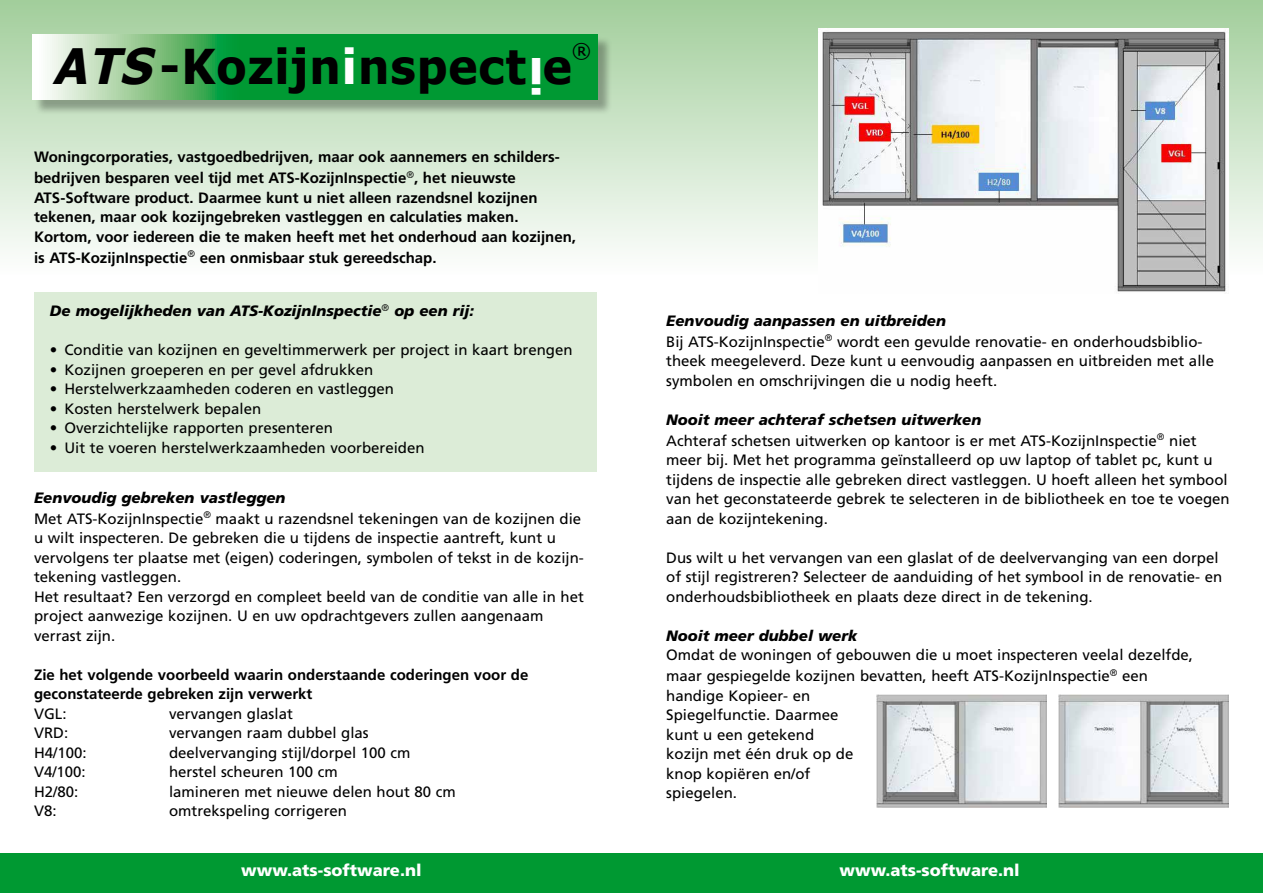
<style>
.page{position:relative;width:1263px;height:893px;background:#fff}
.page>*{position:absolute;margin:0;border:0;box-sizing:border-box;transform-origin:0 0}
.t1{font:700 48px "Tahoma";letter-spacing:.035em;color:#000}
.t2{font:700 48px "Tahoma";color:#fff}
.t3{font:20.25px "Tahoma";color:#000}
.t4{font:900 16.5px "Frutiger";color:#fff}
.t5{font:15px/19.5px "Frutiger";color:#000}
.t6{font:700 15px/19.5px "Frutiger";color:#000}
.t7{font:italic 900 15px "Frutiger";color:#000}
.s1{font-style:italic;font-size:48.75px}
.s2{color:#fff}
.s3{font-weight:900;font-style:italic}
</style>
<div class="page">
<div style="left:0;top:0;width:1263px;height:275px;background:linear-gradient(to bottom,#a3ce9c,#fdfefd)"></div>
<img style="left:818px;top:29px;width:411px;height:263px">
<div style="left:34px;top:36px;width:579px;height:79px;background:#000;opacity:.3"></div>
<svg style="left:36px;top:34px;width:561px;height:66px;background:#33ab56"></svg>
<div style="left:34px;top:292px;width:563px;height:179px;background:#dcecd7"></div>
<div style="left:0;top:853px;width:1263px;height:40px;background:#009932"></div>
<img style="left:1058px;top:694px;width:171px;height:114px">
<img style="left:876px;top:694px;width:170px;height:114px">
<h2 class="t3" style="left:572px;top:37px;width:20px">®</h2>
<h1 class="t1" style="left:53px;top:33px;width:520px"><span class="s1">ATS</span>-Kozijn<span class="s2">i</span>nspect e</h1>
<h1 class="t2" style="left:544px;top:109px;width:16px;rotate:-180deg">i</h1>
<p class="t6" style="left:34px;top:146px;width:527px;line-height:21px">Woningcorporaties, vastgoedbedrijven, maar ook aannemers en schilders&shy;bedrijven besparen veel tijd met ATS-KozijnInspectie<sup>®</sup>, het nieuwste</p>
<p class="t6" style="left:34px;top:188px;width:544px">ATS-Software product. Daarmee kunt u niet alleen razendsnel kozijnen tekenen, maar ook kozijngebreken vastleggen en calculaties maken.<br>Kortom, voor iedereen die te maken heeft met het onderhoud aan kozijnen,</p>
<p class="t6" style="left:34px;top:248px;width:404px">is ATS-KozijnInspectie<sup>®</sup> een onmisbaar stuk gereedschap.</p>
<p class="t7" style="left:50px;top:302px;width:426px">De mogelijkheden van ATS-KozijnInspectie<sup>®</sup> op een rij:</p>
<p class="t5" style="left:50px;top:341px;width:524px">• Conditie van kozijnen en geveltimmerwerk per project in kaart brengen</p>
<p class="t5" style="left:50px;top:360px;width:325px">• Kozijnen groeperen en per gevel afdrukken</p>
<p class="t5" style="left:50px;top:380px;width:346px">• Herstelwerkzaamheden coderen en vastleggen</p>
<p class="t5" style="left:50px;top:399px;width:213px">• Kosten herstelwerk bepalen</p>
<p class="t5" style="left:50px;top:419px;width:284px">• Overzichtelijke rapporten presenteren</p>
<p class="t5" style="left:50px;top:438px;width:376px">• Uit te voeren herstelwerkzaamheden voorbereiden</p>
<p class="t5" style="left:34px;top:487px;width:549px;line-height:21px"><span class="s3">Eenvoudig gebreken vastleggen<br></span>Met ATS-KozijnInspectie<sup>®</sup> maakt u razendsnel tekeningen van de kozijnen die</p>
<p class="t5" style="left:34px;top:528px;width:551px">u wilt inspecteren. De gebreken die u tijdens de inspectie aantreft, kunt u vervolgens ter plaatse met (eigen) coderingen, symbolen of tekst in de kozijn&shy;tekening vastleggen.<br>Het resultaat? Een verzorgd en compleet beeld van de conditie van alle in het project aanwezige kozijnen. U en uw opdrachtgevers zullen aangenaam verrast zijn.</p>
<p class="t6" style="left:34px;top:664px;width:496px">Zie het volgende voorbeeld waarin onderstaande coderingen voor de geconstateerde gebreken zijn verwerkt</p>
<p class="t5" style="left:34px;top:704px;width:34px">VGL:</p>
<p class="t5" style="left:169px;top:704px;width:125px">vervangen glaslat</p>
<p class="t5" style="left:34px;top:723px;width:36px">VRD:</p>
<p class="t5" style="left:169px;top:723px;width:201px">vervangen raam dubbel glas</p>
<p class="t5" style="left:34px;top:743px;width:54px">H4/100:</p>
<p class="t5" style="left:169px;top:743px;width:243px">deelvervanging stijl/dorpel 100 cm</p>
<p class="t5" style="left:34px;top:762px;width:53px">V4/100:</p>
<p class="t5" style="left:169px;top:762px;width:170px">herstel scheuren 100 cm</p>
<p class="t5" style="left:34px;top:782px;width:46px">H2/80:</p>
<p class="t5" style="left:169px;top:782px;width:288px">lamineren met nieuwe delen hout 80 cm</p>
<p class="t5" style="left:34px;top:801px;width:24px">V8:</p>
<p class="t5" style="left:169px;top:801px;width:179px">omtrekspeling corrigeren</p>
<p class="t5" style="left:666px;top:310px;width:538px;line-height:21px"><span class="s3">Eenvoudig aanpassen en uitbreiden<br></span>Bij ATS-KozijnInspectie<sup>®</sup> wordt een gevulde renovatie- en onderhoudsbiblio-</p>
<p class="t5" style="left:666px;top:352px;width:549px">theek meegeleverd. Deze kunt u eenvoudig aanpassen en uitbreiden met alle symbolen en omschrijvingen die u nodig heeft.</p>
<p class="t5" style="left:666px;top:409px;width:532px;line-height:21px"><span class="s3">Nooit meer achteraf schetsen uitwerken<br></span>Achteraf schetsen uitwerken op kantoor is er met ATS-KozijnInspectie<sup>®</sup> niet</p>
<p class="t5" style="left:666px;top:451px;width:565px">meer bij. Met het programma geïnstalleerd op uw laptop of tablet pc, kunt u tijdens de inspectie alle gebreken direct vastleggen. U hoeft alleen het symbool van het geconstateerde gebrek te selecteren in de bibliotheek en toe te voegen aan de kozijntekening.</p>
<p class="t5" style="left:666px;top:548px;width:558px">Dus wilt u het vervangen van een glaslat of de deelvervanging van een dorpel of stijl registreren? Selecteer de aanduiding of het symbool in de renovatie- en onderhoudsbibliotheek en plaats deze direct in de tekening.</p>
<p class="t7" style="left:666px;top:627px;width:192px">Nooit meer dubbel werk</p>
<p class="t5" style="left:666px;top:645px;width:528px;line-height:21px">Omdat de woningen of gebouwen die u moet inspecteren veelal dezelfde, maar gespiegelde kozijnen bevatten, heeft ATS-KozijnInspectie<sup>®</sup> een</p>
<p class="t5" style="left:666px;top:686px;width:189px">handige Kopieer- en<br>Spiegelfunctie. Daarmee kunt u een getekend kozijn met één druk op de knop kopiëren en/of spiegelen.</p>
<p class="t4" style="left:241px;top:860px;width:182px">www.ats-software.nl</p>
<p class="t4" style="left:839px;top:860px;width:182px">www.ats-software.nl</p>
</div>
